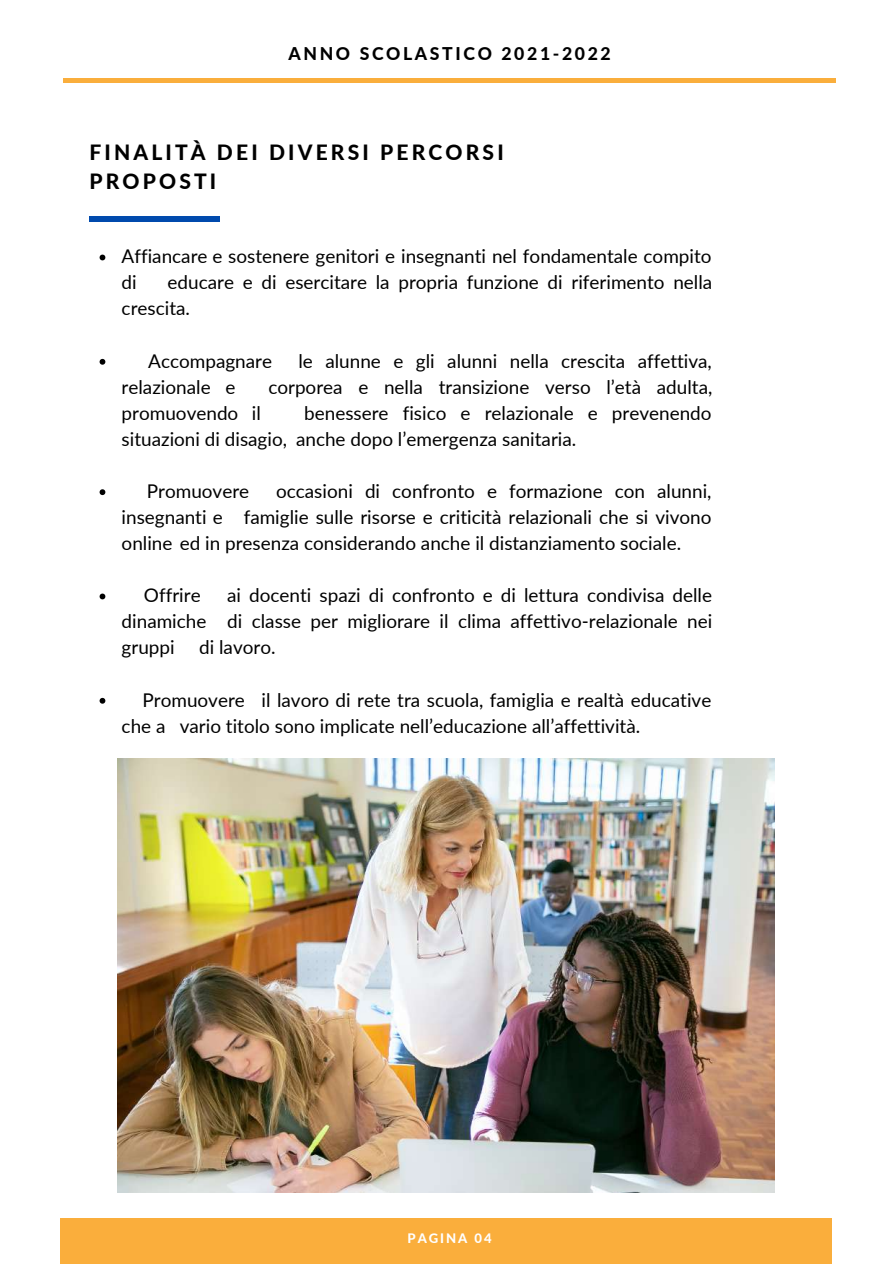
<style>
.page{position:relative;width:894px;height:1264px;background:#fff}
.page>*{position:absolute;margin:0;border:0;box-sizing:border-box;transform-origin:0 0}
.t1{font:800 21px/29px "Lato";letter-spacing:.15em;color:#000}
.t2{font:18.9px/26.1px "Lato";color:#000}
.t3{font:800 17.55px "Lato";letter-spacing:.15em;color:#000}
.t4{font:800 13.05px "Lato";letter-spacing:.15em;color:#fff}
</style>
<div class="page">
<hr style="left:63px;top:79px;width:772px;height:3px;background:#faae3c">
<div style="left:60px;top:1218px;width:771px;height:45px;background:#faae3c"></div>
<svg style="left:100px;top:254px;width:5px;height:6px"></svg>
<svg style="left:100px;top:359px;width:5px;height:6px"></svg>
<svg style="left:100px;top:489px;width:5px;height:6px"></svg>
<svg style="left:100px;top:593px;width:5px;height:6px"></svg>
<svg style="left:100px;top:698px;width:5px;height:5px"></svg>
<hr style="left:89px;top:217px;width:131px;height:4px;background:#004aad">
<img style="left:118px;top:758px;width:656px;height:434px">
<p class="t3" style="left:288px;top:42px;width:324px">ANNO SCOLASTICO 2021-2022</p>
<p class="t1" style="left:89px;top:138px;width:415px">FINALITÀ DEI DIVERSI PERCORSI<br>PROPOSTI</p>
<p class="t2" style="left:122px;top:243px;width:591px">Affiancare e sostenere genitori e insegnanti nel fondamentale compito di</p>
<p class="t2" style="left:122px;top:269px;width:592px;text-indent:46px">educare e di esercitare la propria funzione di riferimento nella crescita.</p>
<p class="t2" style="left:148px;top:347px;width:125px">Accompagnare</p>
<p class="t2" style="left:298px;top:347px;width:415px">le alunne e gli alunni nella crescita affettiva,</p>
<p class="t2" style="left:122px;top:373px;width:115px">relazionale e</p>
<p class="t2" style="left:268px;top:373px;width:445px">corporea e nella transizione verso l’età adulta,</p>
<p class="t2" style="left:122px;top:399px;width:141px">promuovendo il</p>
<p class="t2" style="left:122px;top:399px;width:591px;text-indent:182px">benessere fisico e relazionale e prevenendo situazioni di disagio, anche dopo l’emergenza sanitaria.</p>
<p class="t2" style="left:147px;top:477px;width:104px">Promuovere</p>
<p class="t2" style="left:122px;top:477px;width:591px;text-align:justify;text-indent:154px">occasioni di confronto e formazione con alunni, insegnanti e famiglie sulle risorse e criticità relazionali che si vivono online ed in presenza considerando anche il distanziamento sociale.</p>
<p class="t2" style="left:144px;top:582px;width:58px">Offrire</p>
<p class="t2" style="left:122px;top:582px;width:592px;text-align:justify;text-indent:105px">ai docenti spazi di confronto e di lettura condivisa delle dinamiche di classe per migliorare il clima affettivo-relazionale nei gruppi</p>
<p class="t2" style="left:199px;top:634px;width:78px">di lavoro.</p>
<p class="t2" style="left:122px;top:686px;width:591px;text-indent:21px">Promuovere il lavoro di rete tra scuola, famiglia e realtà educative che a vario titolo sono implicate nell’educazione all’affettività.</p>
<p class="t4" style="left:407px;top:1230px;width:86px">PAGINA 04</p>
</div>
